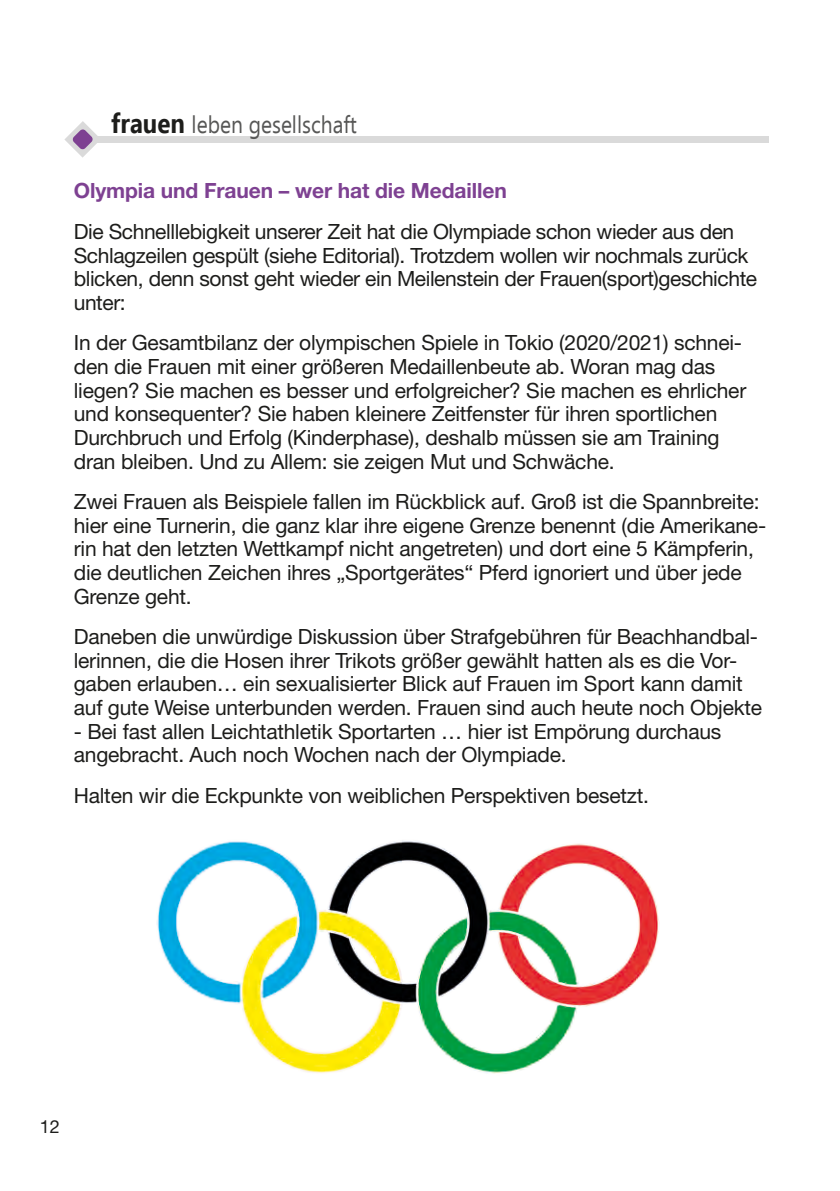
<style>
.page{position:relative;width:840px;height:1191px;background:#fff}
.page>*{position:absolute;margin:0;border:0;box-sizing:border-box;transform-origin:0 0}
.t1{font:24.2px "Ebrima";color:#575756;scale:.87 1}
.t2{font:21px/23.6px "Helvetica Neue LT";letter-spacing:-.01em;color:#1d1d1b}
.t3{font:700 21px "Helvetica Neue LT";letter-spacing:-.005em;color:#7e4192}
.t4{font:18px "Helvetica Neue LT";color:#1d1d1b}
.s1{font-weight:700;font-size:27.6px;color:#1d1d1b}
</style>
<div class="page">
<svg style="left:64px;top:121px;width:704px;height:37px"></svg>
<img style="left:156px;top:840px;width:503px;height:234px">
<p class="t1" style="left:111px;top:107px;width:284px"><span class="s1">frauen</span> leben gesellschaft</p>
<p class="t3" style="left:74px;top:178px;width:434px">Olympia und Frauen – wer hat die Medaillen</p>
<p class="t2" style="left:74px;top:219px;width:684px">Die Schnelllebigkeit unserer Zeit hat die Olympiade schon wieder aus den Schlagzeilen gespült (siehe Editorial). Trotzdem wollen wir nochmals zurück blicken, denn sonst geht wieder ein Meilenstein der Frauen(sport)geschichte unter:</p>
<p class="t2" style="left:74px;top:331px;width:673px">In der Gesamtbilanz der olympischen Spiele in Tokio (2020/2021) schnei&shy;den die Frauen mit einer größeren Medaillenbeute ab. Woran mag das liegen? Sie machen es besser und erfolgreicher? Sie machen es ehrlicher und konsequenter? Sie haben kleinere Zeitfenster für ihren sportlichen Durchbruch und Erfolg (Kinderphase), deshalb müssen sie am Training dran bleiben. Und zu Allem: sie zeigen Mut und Schwäche.</p>
<p class="t2" style="left:74px;top:489px;width:693px">Zwei Frauen als Beispiele fallen im Rückblick auf. Groß ist die Spannbreite: hier eine Turnerin, die ganz klar ihre eigene Grenze benennt (die Amerikane&shy;rin hat den letzten Wettkampf nicht angetreten) und dort eine 5 Kämpferin, die deutlichen Zeichen ihres „Sportgerätes“ Pferd ignoriert und über jede Grenze geht.</p>
<p class="t2" style="left:74px;top:624px;width:689px">Daneben die unwürdige Diskussion über Strafgebühren für Beachhandbal&shy;lerinnen, die die Hosen ihrer Trikots größer gewählt hatten als es die Vor&shy;gaben erlauben… ein sexualisierter Blick auf Frauen im Sport kann damit auf gute Weise unterbunden werden. Frauen sind auch heute noch Objekte</p>
<p class="t2" style="left:74px;top:719px;width:648px">- Bei fast allen Leichtathletik Sportarten … hier ist Empörung durchaus angebracht. Auch noch Wochen nach der Olympiade.</p>
<p class="t2" style="left:74px;top:783px;width:576px">Halten wir die Eckpunkte von weiblichen Perspektiven besetzt.</p>
<p class="t4" style="left:40px;top:1116px;width:22px">12</p>
</div>
